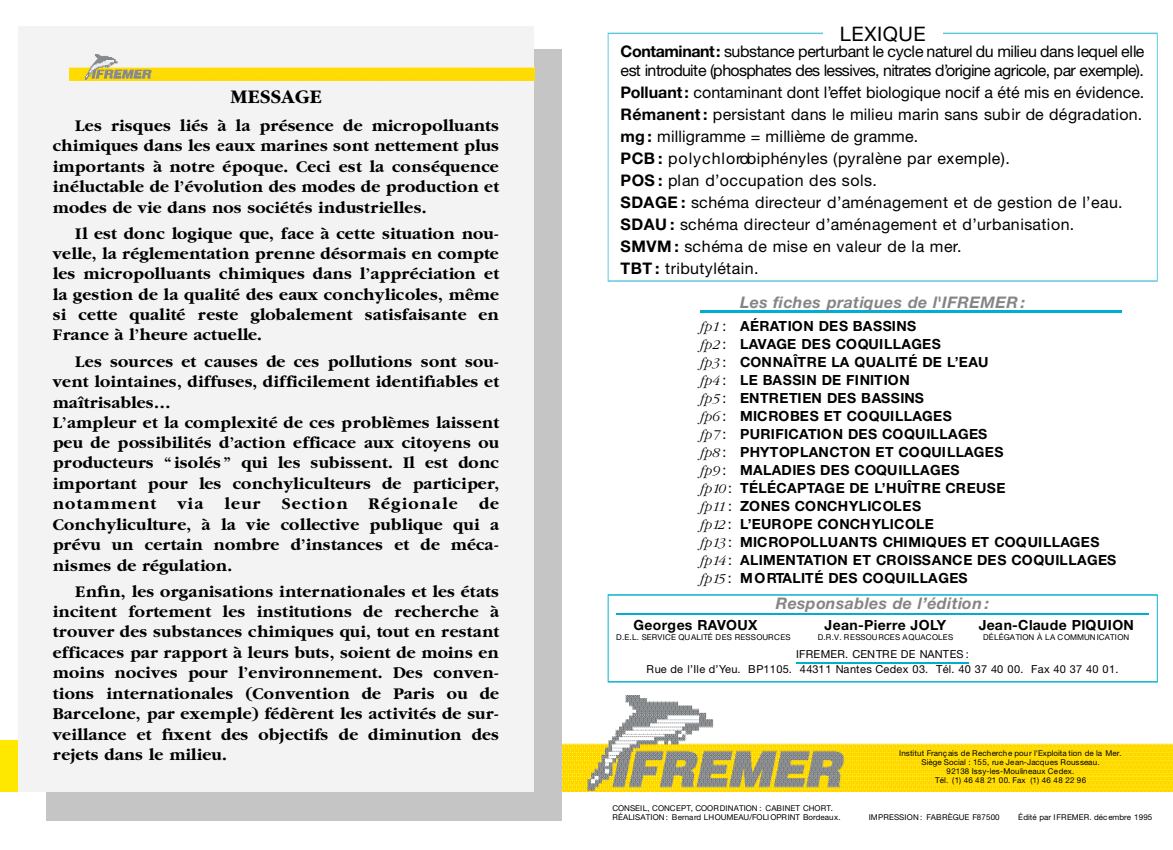
<style>
.page{position:relative;width:1173px;height:850px;background:#fff}
.page>*{position:absolute;margin:0;border:0;box-sizing:border-box;transform-origin:0 0}
.t1{font:700 20px "Garamond";color:#000}
.t2{font:20px "Helvetica Neue";color:#000}
.t3{font:700 17px/20.4px "Garamond";letter-spacing:.02em;color:#000;text-align:justify}
.t4{font:700 17px "Garamond";letter-spacing:.075em;color:#000}
.t5{font:16px/22px "Helvetica Neue";letter-spacing:.02em;color:#000}
.t6{font:16px/19.2px "Helvetica Neue";letter-spacing:-.035em;color:#000}
.t7{font:italic 700 16px "Helvetica Neue";letter-spacing:.025em;color:#858585}
.t8{font:700 14px/18px "Helvetica Neue";letter-spacing:.025em;color:#000}
.t9{font:11px/15.4px "Helvetica Neue";color:#000;text-align:center}
.t10{font:8px/8.8px "Helvetica Neue";color:#000}
.s1{font-weight:700}
.s2{font-family:"Garamond";font-weight:300;font-style:italic}
.s3{font-weight:400}
</style>
<div class="page">
<div style="left:0;top:741px;width:18px;height:51px;background:#ffe800"></div>
<img style="left:625px;top:696px;width:82px;height:20px">
<img style="left:562px;top:716px;width:611px;height:76px">
<div style="left:46px;top:49px;width:516px;height:771px;background:#c5c5c5"></div>
<div style="left:18px;top:26px;width:516px;height:766px;background:#f3f3f3"></div>
<img style="left:95px;top:55px;width:21px;height:5px">
<img style="left:69px;top:60px;width:330px;height:20px">
<img style="left:399px;top:67px;width:136px;height:13px">
<svg style="left:608px;top:33px;width:550px;height:249px"></svg>
<hr style="left:700px;top:310px;width:422px;height:2px;background:#00aed0">
<svg style="left:608px;top:594px;width:550px;height:89px"></svg>
<div style="left:823px;top:26px;width:119px;height:19px;background:#fff"></div>
<p class="t1" style="left:230px;top:89px;width:93px">M E S S A G E</p>
<p class="t3" style="left:53px;top:117px;width:448px;text-indent:23px">Les risques liés à la présence de micro p o llu a n ts chimiques dans les eaux marines sont nettement plus importants à notre époque. Ceci est la conséquence inéluctable de l’évolution des modes de production et modes de vie dans nos sociétés industrielles.</p>
<p class="t3" style="left:53px;top:224px;width:448px;text-indent:23px">Il est donc logique que, face à cette situation nou&shy;velle, la réglementation prenne désormais en compte les micropolluants chimiques dans l’appréciation et la gestion de la qualité des eaux conchylicoles, même si cette qualité reste globalement satisfaisante en France à l’heure actuelle.</p>
<p class="t3" style="left:53px;top:352px;width:448px;text-align:left;text-indent:23px">Les sources et causes de ces pollutions sont sou&shy;vent lointaines, diffuses, difficilement identifiables et m a îtr is a b le s …<br>L’ampleur et la complexité de ces problèmes laissent peu de possibilités d’action efficace aux citoyens ou p roducteurs “ is o lé s ” qui les subissent. Il est donc important pour les conchyliculteurs de participer, notamment via</p>
<p class="t3" style="left:53px;top:495px;width:448px;text-indent:426px">de C o n c h y lic u ltu re, à la vie collective publique qui a prévu un certain nombre d’instances et de méca&shy;nismes de régulation.</p>
<p class="t3" style="left:53px;top:582px;width:448px;text-indent:23px">E n fin, les organisations internationales et les états incitent fortement les institutions de re c h e rche à trouver des substances chimiques qui, tout en re s ta n t e fficaces par rapport à leurs buts, soient de moins en moins nocives pour l’environnement. Des conven&shy;tions internationales (Convention de Paris ou de B a rcelone, par exemple) fédèrent les activités de sur&shy;veillance et fixent des objectifs de diminution des rejets dans le milieu.</p>
<p class="t3" style="left:225px;top:495px;width:37px">leur</p>
<p class="t4" style="left:282px;top:497px;width:177px">Section Régionale</p>
<p class="t2" style="left:840px;top:27px;width:87px">L E X IQ U E</p>
<p class="t6" style="left:621px;top:43px;width:525px"><span class="s1">C o n ta m in a n t:</span> substance perturbant le cycle naturel du milieu dans lequel elle est introduite (phosphates des lessives, nitrates d’origine agricole, par exemple).</p>
<p class="t5" style="left:621px;top:83px;width:525px"><span class="s1">Polluant:</span> contaminant dont l’effet biologique nocif a été mis en évidence.<br><span class="s1">R é m a n e n t:</span> persistant dans le milieu marin sans subir de dégradation. <span class="s1">m g :</span> milligramme = millième de g ra m m e .<br><span class="s1">P C B :</span> p o ly c h lo robiphényles (pyralène par exemple).<br><span class="s1">P OS :</span> plan d’occupation des sols.<br><span class="s1">S D A G E :</span> schéma directeur d’aménagement et de gestion de l’eau.<br><span class="s1">SD A U :</span> schéma directeur d’aménagement et d’urbanisation.<br><span class="s1">SM V M :</span> schéma de mise en valeur de la mer.<br><span class="s1">T B T:</span>trib u ty lé ta in .</p>
<p class="t7" style="left:740px;top:296px;width:287px">Les fiches pratiques de l'IFREMER :</p>
<p class="t8" style="left:700px;top:319px;width:418px"><span class="s2">fp 1</span> <span class="s3">:</span> A É R ATION DES BASSINS<br><span class="s2">fp 2</span> <span class="s3">:</span> L AVAGE DES COQUILLAGES<br><span class="s2">fp 3</span> <span class="s3">:</span> CONNAÎTRE LA QUALITÉ DE L’E A U<br><span class="s2">fp 4</span> <span class="s3">:</span> LE BASSIN DE FINITION<br><span class="s2">fp 5</span> <span class="s3">:</span> ENTRETIEN DES BASSINS<br><span class="s2">fp 6</span> <span class="s3">:</span> MICROBES ET COQUILLAGES<br><span class="s2">fp 7</span> <span class="s3">:</span> P U R IF IC ATION DES COQUILLAGES<br><span class="s2">fp 8</span> <span class="s3">:</span> PHYTOPLANCTON ET COQUILLAGES<br><span class="s2">fp 9</span> <span class="s3">:</span> MALADIES DES COQUILLAGES<br><span class="s2">fp10</span> <span class="s3">:</span> T É L É C A P TAGE DE L’HUÎTRE CREUSE<br><span class="s2">fp11</span> <span class="s3">:</span> ZONES CONCHYLICOLES<br><span class="s2">fp12</span> <span class="s3">:</span> L’EUROPE CONCHYLICOLE<br><span class="s2">fp13</span> <span class="s3">:</span> MICROPOLLUANTS CHIMIQUES ET COQUILLAGES <span class="s2">fp14</span> <span class="s3">:</span> A L IM E N TATION ET CROISSANCE DES COQUILLAGES <span class="s2">fp15</span> <span class="s3">:</span> M O RTALITÉ DES COQUILLAGES</p>
<p class="t7" style="left:776px;top:598px;width:215px">Responsables de l’édition :</p>
<p class="t8" style="left:634px;top:618px;width:125px">G e o rges RAV O U X</p>
<p class="t8" style="left:825px;top:618px;width:123px">J e a n - P ie rre JOLY</p>
<p class="t8" style="left:979px;top:618px;width:157px">Jean-Claude PIQUION</p>
<p class="t10" style="left:616px;top:633px;width:176px">D .E .L . SERVICE QUALITÉ DES RESSOURCES</p>
<p class="t10" style="left:818px;top:633px;width:137px">D.R.V. RESSOURCES AQUACOLES</p>
<p class="t10" style="left:983px;top:633px;width:148px">DÉLÉGATION À LA COMMUNICATION</p>
<p class="t9" style="left:646px;top:648px;width:473px">IFREMER. CENTRE DE NANTES :<br>Rue de l’Ile d’Yeu. BP1105. 44311 Nantes Cedex 03. Tél. 40 37 40 00. Fax 40 37 40 01.</p>
<p class="t10" style="left:899px;top:750px;width:224px;text-align:center">Institut Français de Recherche pour l'Exploita tion de la Mer.<br>Siège Social : 155, rue Jean-Jacques Rousseau.<br>92138 Issy-les-Moulineaux Cedex.<br>T é l. (1) 46 48 21 00. Fax (1) 46 48 22 96</p>
<p class="t10" style="left:612px;top:804px;width:230px;line-height:9.6px">CONSEIL, CONCEPT, COOR DINATION : CABINET CHORT.<br>R É A L IS A T IO N: Bernard LHOUMEAU/FOLIOPRINT Bordeaux.</p>
<p class="t10" style="left:869px;top:814px;width:132px">IM P R E S S IO N : FABRÈGUE F87500</p>
<p class="t10" style="left:1018px;top:814px;width:136px">Édité par IFREMER. décembre 1995</p>
</div>
